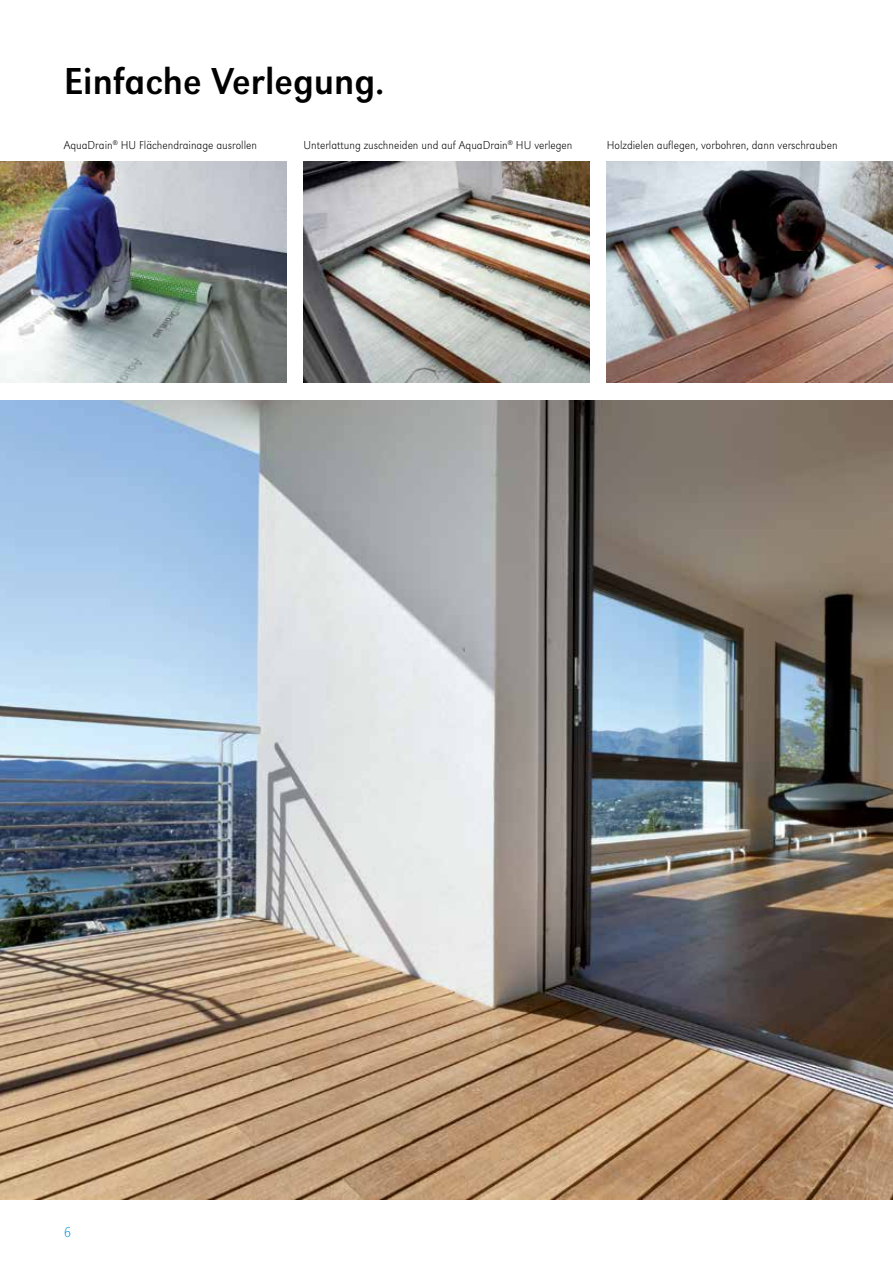
<style>
.page{position:relative;width:893px;height:1263px;background:#fff}
.page>*{position:absolute;margin:0;border:0;box-sizing:border-box;transform-origin:0 0}
.t1{font:39px "URW Grotesk T Regu Narr";color:#000}
.t2{font:15px "URW Grotesk T Extr Ligh Narr";color:#1c9ad6}
.t3{font:12px "URW Grotesk T Extr Ligh Narr";color:#000}
</style>
<div class="page">
<img style="left:0;top:401px;width:893px;height:798px">
<img style="left:0;top:161px;width:286px;height:222px">
<img style="left:303px;top:161px;width:287px;height:222px">
<img style="left:607px;top:161px;width:286px;height:222px">
<h1 class="t1" style="left:64px;top:59px;width:322px">Einfache Verlegung.</h1>
<p class="t3" style="left:64px;top:139px;width:195px">AquaDrain<sup>®</sup> HU Flächendrainage ausrollen</p>
<p class="t3" style="left:303px;top:139px;width:270px">Unterlattung zuschneiden und auf AquaDrain<sup>®</sup> HU verlegen</p>
<p class="t3" style="left:607px;top:139px;width:232px">Holzdielen auflegen, vorbohren, dann verschrauben</p>
<p class="t2" style="left:64px;top:1223px;width:9px">6</p>
</div>
